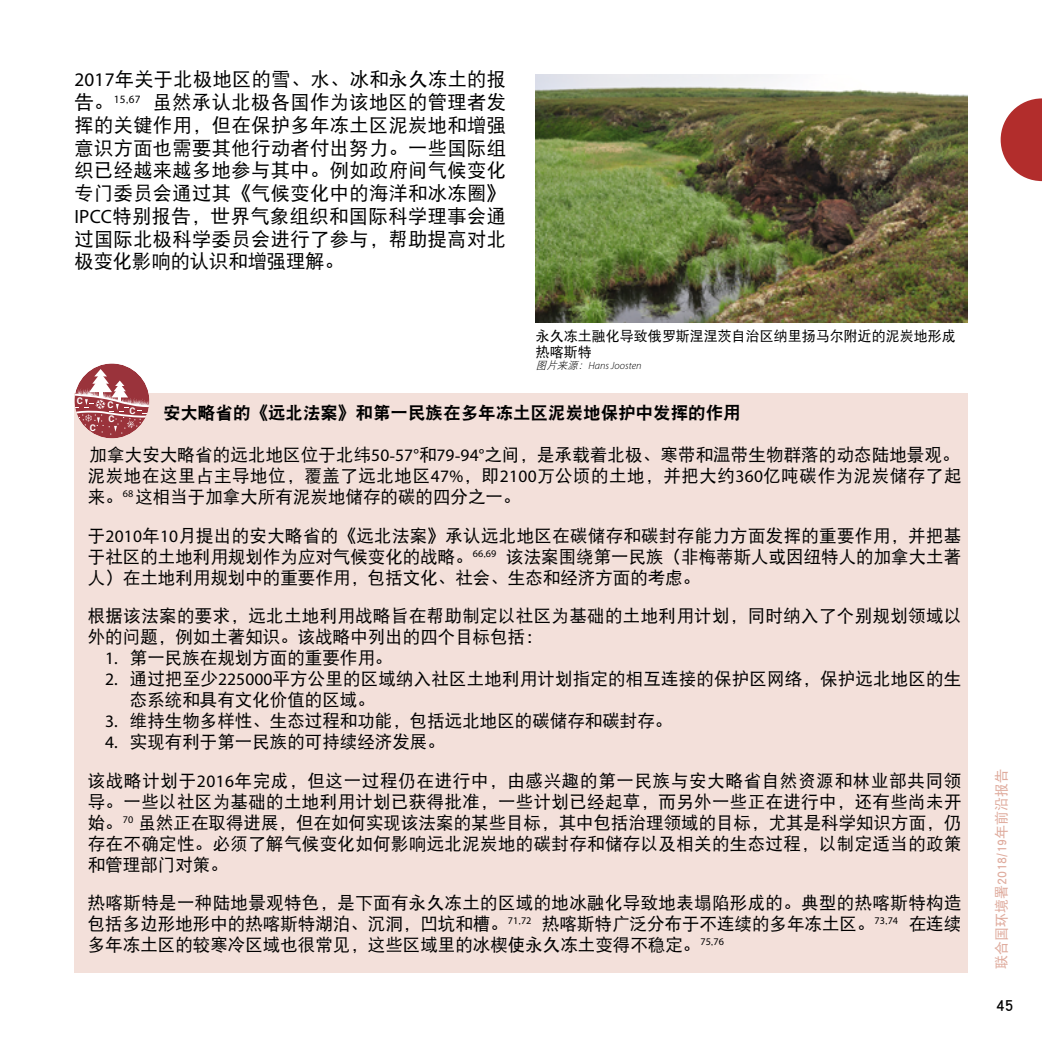
<style>
.page{position:relative;width:1042px;height:1042px;background:#fff}
.page>*{position:absolute;margin:0;border:0;box-sizing:border-box;transform-origin:0 0}
.t1{font:19.25px/22.8px "DFP Hei W5";letter-spacing:.02em;color:#000;text-align:justify}
.t2{font:17.5px/21px "DFP Hei W5";color:#000;text-align:justify}
.t3{font:17.5px/21px "DFP Hei W5";letter-spacing:.02em;color:#000}
.t4{font:17.5px "DFP Hei W9";color:#000}
.t5{font:14px/15.8px "DFP Hei W5";color:#000}
.t6{font:14px "DFP Hei W5";color:#dfab9d}
.t7{font:italic 300 10.5px "Myriad Pro";color:#000}
.t8{font:700 9.28px "Roboto";color:#fff}
.s1{font-family:"Myriad Pro"}
.s2{font-family:"DFP Hei W3";font-weight:400}
</style>
<div class="page">
<svg style="left:1000px;top:98px;width:42px;height:83px"></svg>
<img style="left:536px;top:74px;width:431px;height:248px">
<div style="left:74px;top:393px;width:893px;height:579px;background:#f3e0da"></div>
<div style="left:75px;top:363px;width:74px;height:75px;background:#9a333b;border-radius:50%"></div>
<svg style="left:74px;top:369px;width:76px;height:66px"></svg>
<p class="t1" style="left:74px;top:68px;width:433px"><span class="s1">2017</span>年关于北极地区的雪、水、冰和永久冻土的报告。<sup>15</sup><sup>,</sup><sup>67</sup> 虽然承认北极各国作为该地区的管理者发挥的关键作用，但在保护多年冻土区泥炭地和增强意识方面也需要其他行动者付出努力。一些国际组织已经越来越多地参与其中。例如政府间气候变化专门委员会通过其《气候变化中的海洋和冰冻圈》<span class="s1">IPCC</span>特别报告，世界气象组织和国际科学理事会通过国际北极科学委员会进行了参与，帮助提高对北极变化影响的认识和增强理解。</p>
<p class="t5" style="left:536px;top:328px;width:422px">永久冻土融化导致俄罗斯涅涅茨自治区纳里扬马尔附近的泥炭地形成热喀斯特</p>
<p class="t7" style="left:536px;top:360px;width:107px"><span class="s2">图片来源：</span>Hans Joosten</p>
<p class="t8" style="left:77px;top:394px;width:8px">C</p>
<p class="t8" style="left:107px;top:398px;width:8px">C</p>
<p class="t4" style="left:163px;top:403px;width:579px">安大略省的《远北法案》和第一民族在多年冻土区泥炭地保护中发挥的作用</p>
<p class="t2" style="left:88px;top:444px;width:875px">加拿大安大略省的远北地区位于北纬<span class="s1">50</span>-<span class="s1">57°</span>和<span class="s1">79</span>-<span class="s1">94°</span>之间，是承载着北极、寒带和温带生物群落的动态陆地景观。泥炭地在这里占主导地位，覆盖了远北地区<span class="s1">47%</span>，即<span class="s1">2100</span>万公顷的土地，并把大约<span class="s1">360</span>亿吨碳作为泥炭储存了起来。<sup>68</sup> 这相当于加拿大所有泥炭地储存的碳的四分之一。</p>
<p class="t2" style="left:88px;top:524px;width:875px">于<span class="s1">2010</span>年<span class="s1">10</span>月提出的安大略省的《远北法案》承认远北地区在碳储存和碳封存能力方面发挥的重要作用，并把基于社区的土地利用规划作为应对气候变化的战略。<sup>66</sup><sup>,</sup><sup>69</sup> 该法案围绕第一民族（非梅蒂斯人或因纽特人的加拿大土著人）在土地利用规划中的重要作用，包括文化、社会、生态和经济方面的考虑。</p>
<p class="t3" style="left:88px;top:605px;width:875px">根据该法案的要求，远北土地利用战略旨在帮助制定以社区为基础的土地利用计划，同时纳入了个别规划领域以外的问题，例如土著知识。该战略中列出的四个目标包括：</p>
<p class="t2" style="left:105px;top:647px;width:288px"><span class="s1">1.</span> 第一民族在规划方面的重要作用。</p>
<p class="t2" style="left:130px;top:668px;width:833px;text-indent:-24px"><span class="s1">2.</span> 通过把至少<span class="s1">225000</span>平方公里的区域纳入社区土地利用计划指定的相互连接的保护区网络，保护远北地区的生态系统和具有文化价值的区域。</p>
<p class="t2" style="left:105px;top:710px;width:568px"><span class="s1">3.</span> 维持生物多样性、生态过程和功能，包括远北地区的碳储存和碳封存。</p>
<p class="t2" style="left:105px;top:731px;width:341px"><span class="s1">4.</span> 实现有利于第一民族的可持续经济发展。</p>
<p class="t2" style="left:88px;top:769px;width:875px">该战略计划于<span class="s1">2016</span>年完成，但这一过程仍在进行中，由感兴趣的第一民族与安大略省自然资源和林业部共同领导。一些以社区为基础的土地利用计划已获得批准，一些计划已经起草，而另外一些正在进行中，还有些尚未开始。<sup>70</sup> 虽然正在取得进展，但在如何实现该法案的某些目标，其中包括治理领域的目标，尤其是科学知识方面，仍存在不确定性。必须了解气候变化如何影响远北泥炭地的碳封存和储存以及相关的生态过程，以制定适当的政策和管理部门对策。</p>
<p class="t2" style="left:88px;top:892px;width:875px">热喀斯特是一种陆地景观特色，是下面有永久冻土的区域的地冰融化导致地表塌陷形成的。典型的热喀斯特构造包括多边形地形中的热喀斯特湖泊、沉洞，凹坑和槽。<sup>71</sup><sup>,</sup><sup>72</sup> 热喀斯特广泛分布于不连续的多年冻土区。<sup>73</sup><sup>,</sup><sup>74</sup> 在连续多年冻土区的较寒冷区域也很常见，这些区域里的冰楔使永久冻土变得不稳定。<sup>75</sup><sup>,</sup><sup>76</sup></p>
<p class="t8" style="left:129px;top:404px;width:8px">C</p>
<p class="t8" style="left:109px;top:412px;width:8px">C</p>
<p class="t8" style="left:90px;top:422px;width:8px">C</p>
<p class="t6" style="left:994px;top:969px;width:201px;rotate:-90deg">联合国环境署2018/19年前沿报告</p>
<p class="t2" style="left:996px;top:994px;width:19px">45</p>
</div>
